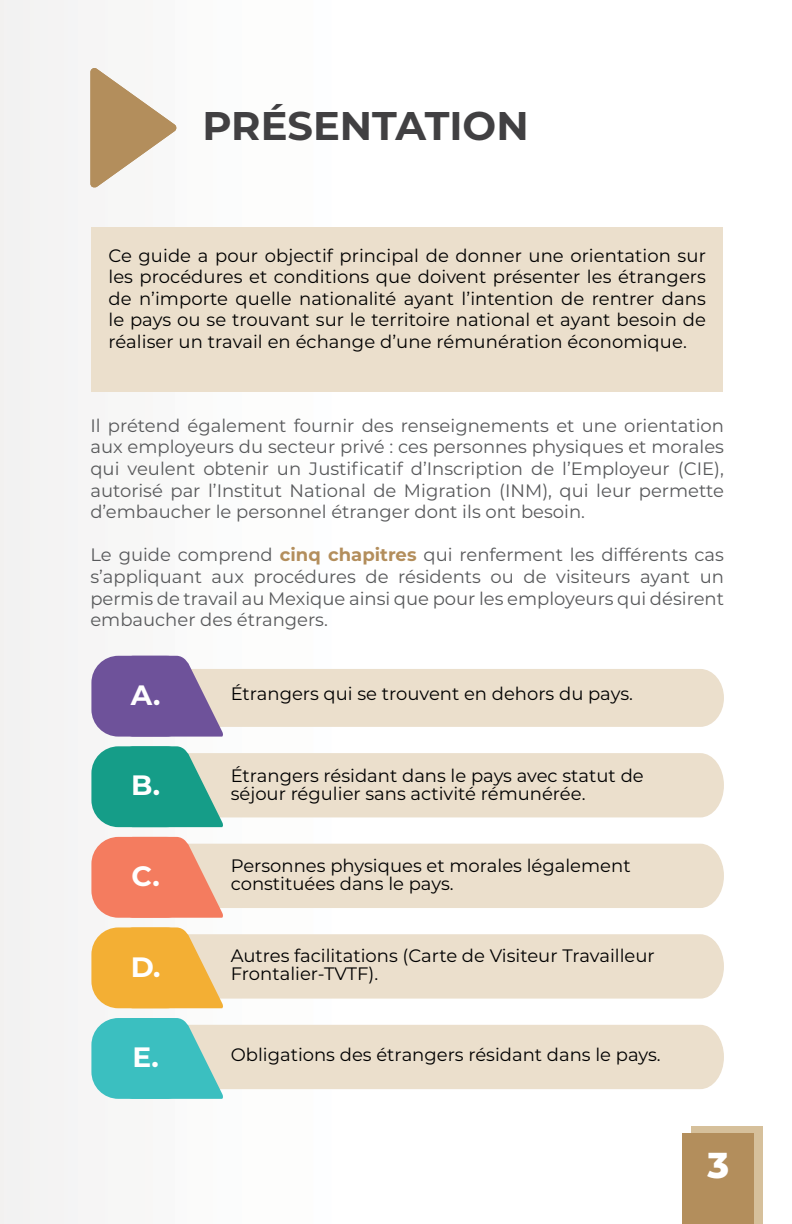
<style>
.page{position:relative;width:792px;height:1224px;background:#fff}
.page>*{position:absolute;margin:0;border:0;box-sizing:border-box;transform-origin:0 0}
.t1{font:700 40px "Montserrat";color:#414042}
.t2{font:800 36px "Montserrat";color:#fff}
.t3{font:700 28px "Montserrat";color:#fff}
.t4{font:18px/21.6px "Montserrat";color:#000}
.t5{font:18px/21.6px "Montserrat";color:#58595b;text-align:justify}
.s1{font-weight:700;color:#b38e5c}
</style>
<div class="page">
<img style="left:0;top:345px;width:763px;height:879px">
<div style="left:691px;top:1127px;width:71px;height:97px;background:#d6c09b"></div>
<div style="left:683px;top:1134px;width:71px;height:90px;background:#b38e5c"></div>
<svg style="left:171px;top:656px;width:553px;height:81px"></svg>
<div style="left:91px;top:656px;width:102px;height:81px;background:#6e529a;border-radius:27px"></div>
<svg style="left:171px;top:746px;width:553px;height:81px"></svg>
<div style="left:91px;top:746px;width:102px;height:81px;background:#159d88;border-radius:27px"></div>
<svg style="left:171px;top:837px;width:553px;height:81px"></svg>
<div style="left:91px;top:837px;width:102px;height:81px;background:#f47c5f;border-radius:27px"></div>
<div style="left:224px;top:934px;width:500px;height:65px;background:#ebdfcc"></div>
<svg style="left:171px;top:927px;width:53px;height:81px;background:#f0cd8f"></svg>
<div style="left:91px;top:927px;width:102px;height:81px;background:#f3af34;border-radius:27px"></div>
<svg style="left:171px;top:1018px;width:553px;height:81px"></svg>
<div style="left:91px;top:1018px;width:102px;height:81px;background:#3bbfc0;border-radius:27px"></div>
<svg style="left:90px;top:67px;width:87px;height:122px"></svg>
<div style="left:91px;top:227px;width:632px;height:165px;background:#ebdfcc"></div>
<h1 class="t1" style="left:202px;top:97px;width:328px">PRÉSENTATION</h1>
<p class="t4" style="left:108px;top:244px;width:599px;text-align:justify">Ce guide a pour objectif principal de donner une orientation sur les procédures et conditions que doivent présenter les étrangers de n’importe quelle nationalité ayant l’intention de rentrer dans le pays ou se trouvant sur le territoire national et ayant besoin de réaliser un travail en échange d’une rémunération économique.</p>
<p class="t5" style="left:90px;top:414px;width:635px">Il prétend également fournir des renseignements et une orientation aux employeurs du secteur privé : ces personnes physiques et morales qui veulent obtenir un Justificatif d’Inscription de l’Employeur (CIE), autorisé par l’Institut National de Migration (INM), qui leur permette d’embaucher le personnel étranger dont ils ont besoin.</p>
<p class="t5" style="left:90px;top:544px;width:635px">Le guide comprend <span class="s1">cinq chapitres</span> qui renferment les différents cas s’appliquant aux procédures de résidents ou de visiteurs ayant un permis de travail au Mexique ainsi que pour les employeurs qui désirent embaucher des étrangers.</p>
<h3 class="t3" style="left:131px;top:675px;width:31px">A.</h3>
<h3 class="t3" style="left:131px;top:765px;width:30px">B.</h3>
<h3 class="t3" style="left:132px;top:856px;width:30px">C.</h3>
<h3 class="t3" style="left:131px;top:946px;width:31px">D.</h3>
<h3 class="t3" style="left:132px;top:1037px;width:28px">E.</h3>
<p class="t4" style="left:231px;top:682px;width:404px">Étrangers qui se trouvent en dehors du pays.</p>
<p class="t4" style="left:231px;top:766px;width:415px;line-height:18px">Étrangers résidant dans le pays avec statut de séjour régulier sans activité rémunérée.</p>
<p class="t4" style="left:231px;top:856px;width:401px;line-height:18px">Personnes physiques et morales légalement constituées dans le pays.</p>
<p class="t4" style="left:231px;top:946px;width:426px;line-height:18px">Autres facilitations (Carte de Visiteur Travailleur<br>Frontalier-TVTF).</p>
<p class="t4" style="left:231px;top:1043px;width:431px">Obligations des étrangers résidant dans le pays.</p>
<h2 class="t2" style="left:708px;top:1139px;width:23px">3</h2>
</div>
